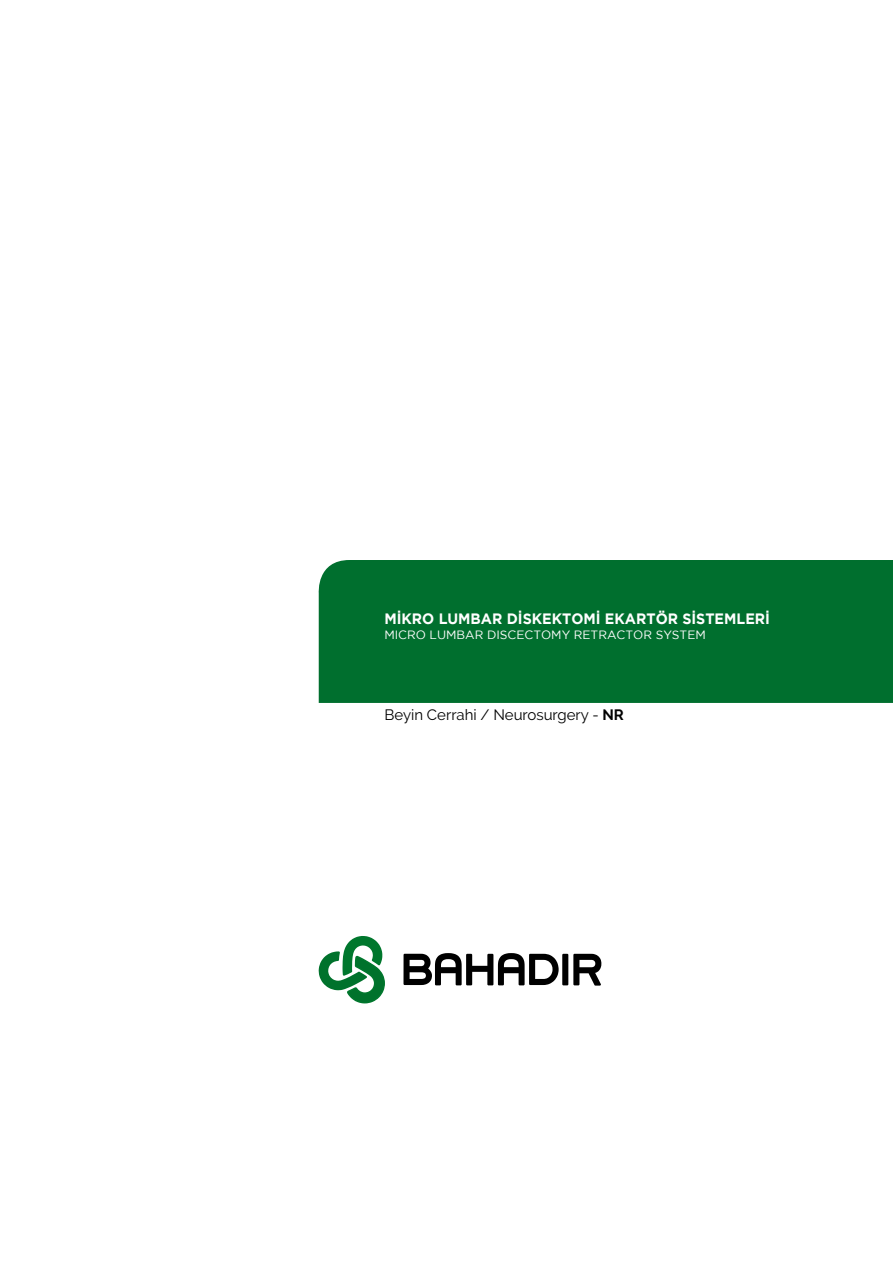
<style>
.page{position:relative;width:893px;height:1263px;background:#fff}
.page>*{position:absolute;margin:0;border:0;box-sizing:border-box;transform-origin:0 0}
.t1{font:700 15px "Gotham";color:#fff;scale:.95 1}
.t2{font:15px "Raleway";color:#000}
.t3{font:12px "Gotham";color:#fff}
.s1{font-weight:700}
</style>
<div class="page">
<div style="left:318px;top:560px;width:575px;height:143px;background:#006f2e"></div>
<svg style="left:319px;top:936px;width:66px;height:68px"></svg>
<svg style="left:403px;top:953px;width:198px;height:32px"></svg>
<p class="t1" style="left:384px;top:610px;width:407px">MİKRO LUMBAR DİSKEKTOMİ EKARTÖR SİSTEMLERİ</p>
<p class="t3" style="left:384px;top:628px;width:323px">MICRO LUMBAR DISCECTOMY RETRACTOR SYSTEM</p>
<p class="t2" style="left:384px;top:706px;width:241px">Beyin Cerrahi / Neurosurgery - <span class="s1">NR</span></p>
</div>
